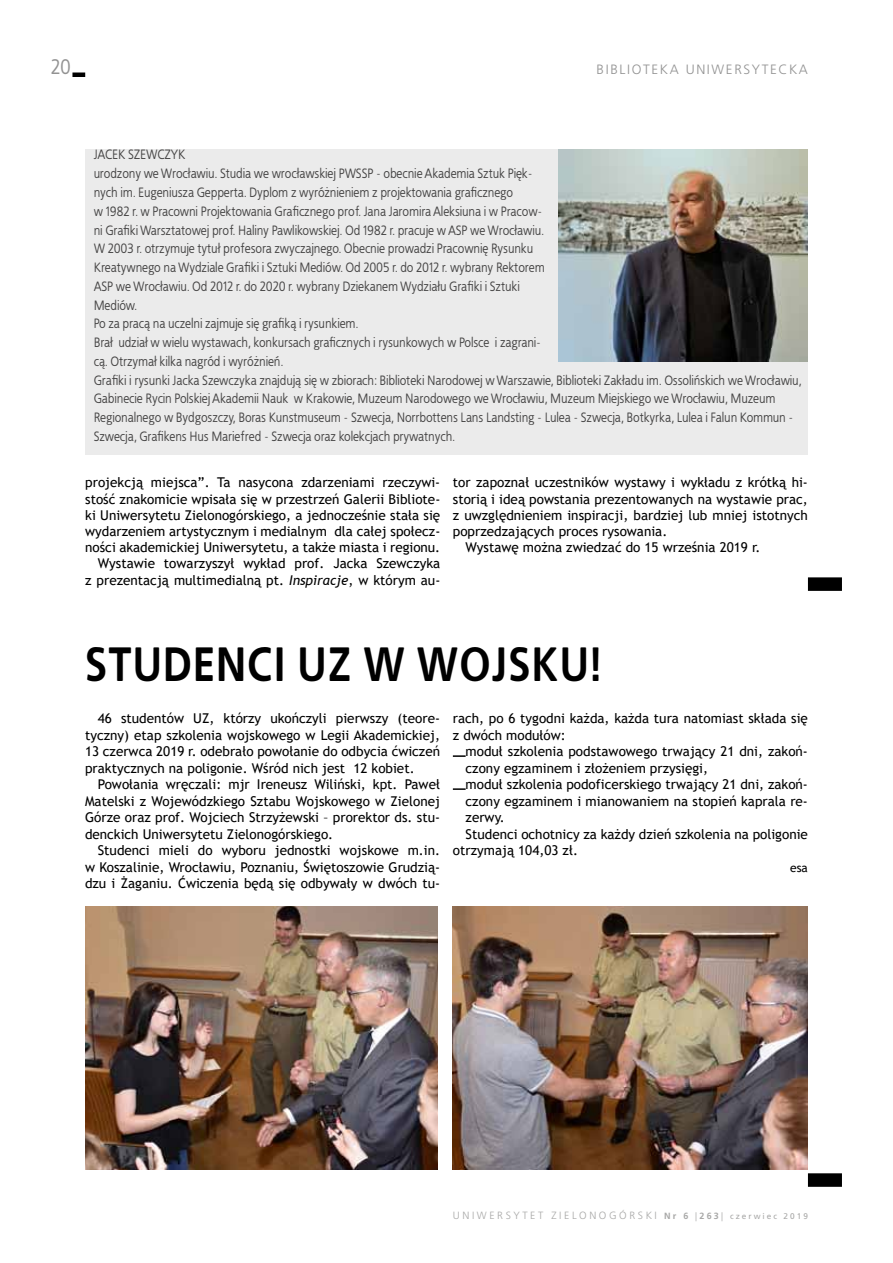
<style>
.page{position:relative;width:893px;height:1263px;background:#fff}
.page>*{position:absolute;margin:0;border:0;box-sizing:border-box;transform-origin:0 0}
.t1{font:700 48px "EFN Bureau OT";letter-spacing:.02em;color:#000}
.t2{font:21px "EFN Bureau OT";color:#929292}
.t3{font:13.5px/16.5px "Trebuchet MS";color:#000;text-align:justify}
.t4{font:13.5px/18.8px "EFN Bureau OT";color:#454444}
.t5{font:300 13.5px "Frutiger LT Pro";color:#929292}
.t6{font:12px "Trebuchet MS";color:#000}
.t7{font:300 10.5px "Frutiger LT Pro";letter-spacing:.245em;color:#a8a8a7}
.s1{font-style:italic}
.s2{font-weight:700;font-size:9px}
.s3{font-size:9px}
.s4{font-weight:400;font-size:8.25px}
</style>
<div class="page">
<div style="left:72px;top:72px;width:13px;height:5px;background:#000"></div>
<div style="left:808px;top:577px;width:34px;height:14px;background:#000"></div>
<div style="left:808px;top:1173px;width:34px;height:14px;background:#000"></div>
<div style="left:85px;top:149px;width:723px;height:306px;background:#ebebeb"></div>
<img style="left:559px;top:149px;width:249px;height:212px">
<img style="left:85px;top:906px;width:352px;height:264px">
<img style="left:453px;top:906px;width:355px;height:264px">
<svg style="left:453px;top:755px;width:13px;height:2px"></svg>
<svg style="left:453px;top:788px;width:13px;height:2px"></svg>
<h2 class="t2" style="left:51px;top:55px;width:21px">20</h2>
<p class="t5" style="left:597px;top:61px;width:32px">BIBLIOTEK</p>
<p class="t5" style="left:670px;top:61px;width:26px">A UNIWERSYTE</p>
<p class="t5" style="left:778px;top:61px;width:31px">CKA</p>
<p class="t4" style="left:94px;top:146px;width:710px">Jacek Szewczyk<br>urodzony we Wrocławiu. Studia we wrocławskiej PWSSP - obecnie Akademia Sztuk Pięk-<br>nych im. Eugeniusza Gepperta. Dyplom z wyróżnieniem z projektowania graficznego<br>w 1982 r. w Pracowni Projektowania Graficznego prof. Jana Jaromira Aleksiuna i w Pracow-<br>ni Grafiki Warsztatowej prof. Haliny Pawlikowskiej. Od 1982 r. pracuje w ASP we Wrocławiu.<br>W 2003 r. otrzymuje tytuł profesora zwyczajnego. Obecnie prowadzi Pracownię Rysunku<br>Kreatywnego na Wydziale Grafiki i Sztuki Mediów. Od 2005 r. do 2012 r. wybrany Rektorem<br>ASP we Wrocławiu. Od 2012 r. do 2020 r. wybrany Dziekanem Wydziału Grafiki i Sztuki<br>Mediów.<br>Po za pracą na uczelni zajmuje się grafiką i rysunkiem.<br>Brał udział w wielu wystawach, konkursach graficznych i rysunkowych w Polsce i zagrani-<br>cą. Otrzymał kilka nagród i wyróżnień.<br>Grafiki i rysunki Jacka Szewczyka znajdują się w zbiorach: Biblioteki Narodowej w Warszawie, Biblioteki Zakładu im. Ossolińskich we Wrocławiu, Gabinecie Rycin Polskiej Akademii Nauk w Krakowie, Muzeum Narodowego we Wrocławiu, Muzeum Miejskiego we Wrocławiu, Muzeum Regionalnego w Bydgoszczy, Boras Kunstmuseum - Szwecja, Norrbottens Lans Landsting - Lulea - Szwecja, Botkyrka, Lulea i Falun Kommun - Szwecja, Grafikens Hus Mariefred - Szwecja oraz kolekcjach prywatnych.</p>
<p class="t3" style="left:453px;top:474px;width:357px">tor zapoznał uczestników wystawy i wykładu z krótką hi-</p>
<p class="t3" style="left:453px;top:490px;width:357px">storią i ideą powstania prezentowanych na wystawie prac,</p>
<p class="t3" style="left:453px;top:507px;width:356px">z uwzględnieniem inspiracji, bardziej lub mniej istotnych</p>
<p class="t3" style="left:453px;top:523px;width:216px">poprzedzających proces rysowania.</p>
<p class="t3" style="left:466px;top:539px;width:296px">Wystawę można zwiedzać do 15 września 2019 r.</p>
<p class="t3" style="left:85px;top:474px;width:357px;text-align:right">projekcją miejsca”. Ta nasycona zdarzeniami rzeczywi&shy;stość znakomicie wpisała się w przestrzeń Galerii Bibliote&shy;ki Uniwersytetu Zielonogórskiego, a jednocześnie stała się wydarzeniem artystycznym i medialnym dla całej społecz&shy;ności akademickiej Uniwersytetu, a także miasta i regionu.<br>Wystawie towarzyszył wykład prof. Jacka Szewczyka<br>z prezentacją multimedialną pt. <span class="s1">Inspiracje</span>, w którym au-</p>
<h1 class="t1" style="left:85px;top:634px;width:519px">STUDENCI UZ W WOJSKU!</h1>
<p class="t3" style="left:453px;top:710px;width:357px">rach, po 6 tygodni każda, każda tura natomiast składa się z dwóch modułów:</p>
<p class="t3" style="left:466px;top:743px;width:344px">moduł szkolenia podstawowego trwający 21 dni, zakoń-</p>
<p class="t3" style="left:466px;top:759px;width:244px">czony egzaminem i złożeniem przysięgi,</p>
<p class="t3" style="left:466px;top:776px;width:344px">moduł szkolenia podoficerskiego trwający 21 dni, zakoń-</p>
<p class="t3" style="left:466px;top:792px;width:344px">czony egzaminem i mianowaniem na stopień kaprala re-</p>
<p class="t3" style="left:466px;top:809px;width:41px">zerwy.</p>
<p class="t3" style="left:466px;top:825px;width:344px">Studenci ochotnicy za każdy dzień szkolenia na poligonie</p>
<p class="t3" style="left:453px;top:842px;width:127px">otrzymają 104,03 zł.</p>
<p class="t6" style="left:790px;top:860px;width:19px">esa</p>
<p class="t3" style="left:85px;top:710px;width:357px;text-indent:13px">46 studentów UZ, którzy ukończyli pierwszy (teore&shy;tyczny) etap szkolenia wojskowego w Legii Akademickiej, 13 czerwca 2019 r. odebrało powołanie do odbycia ćwiczeń praktycznych na poligonie. Wśród nich jest 12 kobiet.</p>
<p class="t3" style="left:85px;top:776px;width:357px;text-indent:13px">Powołania wręczali: mjr Ireneusz Wiliński, kpt. Paweł Matelski z Wojewódzkiego Sztabu Wojskowego w Zielonej Górze oraz prof. Wojciech Strzyżewski – prorektor ds. stu&shy;denckich Uniwersytetu Zielonogórskiego.</p>
<p class="t3" style="left:85px;top:842px;width:357px;text-indent:13px">Studenci mieli do wyboru jednostki wojskowe m.in. w Koszalinie, Wrocławiu, Poznaniu, Świętoszowie Grudzią&shy;dzu i Żaganiu. Ćwiczenia będą się odbywały w dwóch tu-</p>
<p class="t7" style="left:453px;top:1209px;width:357px">UNIWERSYTET ZIELONOGÓRSKI <span class="s2">Nr 6</span> <span class="s3">|</span><span class="s2">263</span><span class="s3">|</span> <span class="s4">czerwiec 2019</span></p>
</div>
